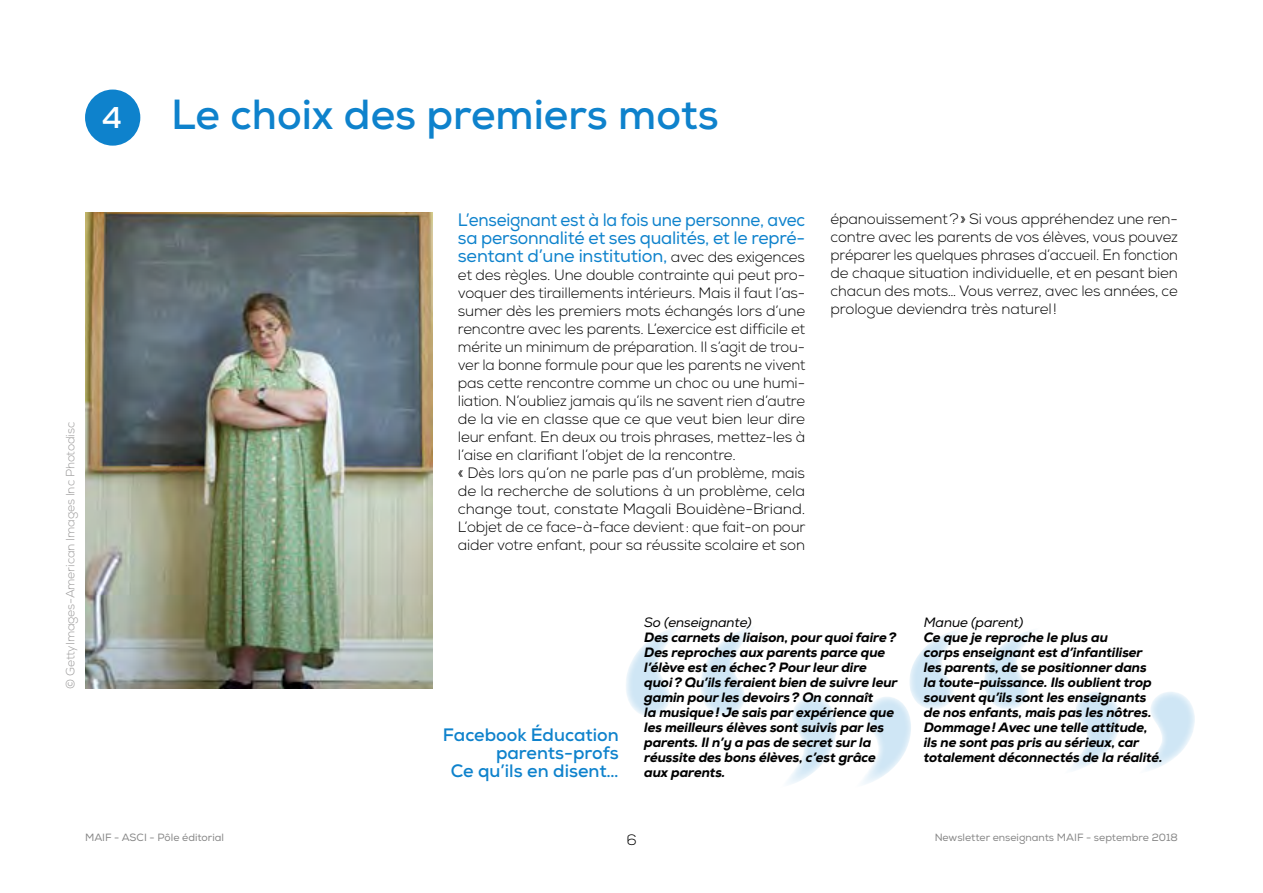
<style>
.page{position:relative;width:1263px;height:893px;background:#fff}
.page>*{position:absolute;margin:0;border:0;box-sizing:border-box;transform-origin:0 0}
.t1{font:700 42px "Nexa";color:#0e82cc}
.t2{font:18px/18px "Nexa";letter-spacing:-.01em;color:#0e82cc;text-align:justify;scale:.94 1}
.t3{font:700 18px/18px "Nexa";color:#0e82cc;text-align:right}
.t4{font:300 15px/18px "Nexa";letter-spacing:-.01em;color:#000}
.t5{font:italic 800 13.5px/15px "Nexa";letter-spacing:-.01em;color:#000}
.t6{font:italic 13.5px "Nexa";letter-spacing:-.01em;color:#000}
.t7{font:300 12px "Nexa";letter-spacing:-.01em;color:#999898}
.t8{font:10.5px "Nexa";color:#878787}
.s1{font-size:30px;color:#fff}
.s2{font-weight:300;font-size:15px;color:#000}
</style>
<div class="page">
<svg style="left:911px;top:630px;width:284px;height:140px"></svg>
<svg style="left:626px;top:629px;width:285px;height:155px"></svg>
<div style="left:85px;top:90px;width:55px;height:56px;background:#0e82cc;border-radius:50%"></div>
<img style="left:85px;top:213px;width:347px;height:476px">
<h1 class="t1" style="left:102px;top:88px;width:618px"><span class="s1">4</span> Le choix des premiers mots</h1>
<p class="t7" style="left:63px;top:689px;width:268px;rotate:-90deg">© GettyImages-American Images Inc Photodisc</p>
<p class="t2" style="left:458px;top:211px;width:371px">L’enseignant est à la fois une personne, avec sa personnalité et ses qualités, et le repré&shy;sentant d’une institution, <span class="s2">avec des exigences</span></p>
<p class="t4" style="left:458px;top:266px;width:349px">et des règles. Une double contrainte qui peut pro&shy;voquer des tiraillements intérieurs. Mais il faut l’as&shy;sumer dès les premiers mots échangés lors d’une rencontre avec les parents. L’exercice est difficile et mérite un minimum de préparation. Il s’agit de trou&shy;ver la bonne formule pour que les parents ne vivent pas cette rencontre comme un choc ou une humi&shy;liation. N’oubliez jamais qu’ils ne savent rien d’autre de la vie en classe que ce que veut bien leur dire leur enfant. En deux ou trois phrases, mettez-les à l’aise en clarifiant l’objet de la rencontre.<br>« Dès lors qu’on ne parle pas d’un problème, mais de la recherche de solutions à un problème, cela change tout, constate Magali Bouidène-Briand.<br>L’objet de ce face-à-face devient: que fait-on pour aider votre enfant, pour sa réussite scolaire et son</p>
<p class="t4" style="left:831px;top:210px;width:349px;text-align:justify">épanouissement?» Si vous appréhendez une ren&shy;contre avec les parents de vos élèves, vous pouvez préparer les quelques phrases d’accueil. En fonction de chaque situation individuelle, et en pesant bien chacun des mots… Vous verrez, avec les années, ce prologue deviendra très naturel!</p>
<p class="t3" style="left:443px;top:726px;width:177px">Facebook Éducation parents-profs<br>Ce qu’ils en disent…</p>
<p class="t6" style="left:644px;top:614px;width:109px">So (enseignante)</p>
<p class="t5" style="left:644px;top:630px;width:255px">Des carnets de liaison, pour quoi faire?<br>Des reproches aux parents parce que l’élève est en échec? Pour leur dire quoi? Qu’ils feraient bien de suivre leur gamin pour les devoirs? On connaît<br>la musique! Je sais par expérience que les meilleurs élèves sont suivis par les parents. Il n’y a pas de secret sur la réussite des bons élèves, c’est grâce aux parents.</p>
<p class="t6" style="left:924px;top:614px;width:101px">Manue (parent)</p>
<p class="t5" style="left:924px;top:630px;width:240px">Ce que je reproche le plus au<br>corps enseignant est d’infantiliser les parents, de se positionner dans<br>la toute-puissance. Ils oublient trop souvent qu’ils sont les enseignants de nos enfants, mais pas les nôtres.<br>Dommage! Avec une telle attitude, ils ne sont pas pris au sérieux, car totalement déconnectés de la réalité.</p>
<p class="t8" style="left:85px;top:831px;width:141px">MAIF - ASCI - Pôle éditorial</p>
<p class="t4" style="left:626px;top:831px;width:12px">6</p>
<p class="t8" style="left:935px;top:831px;width:245px">Newsletter enseignants MAIF - septembre 2018</p>
</div>
